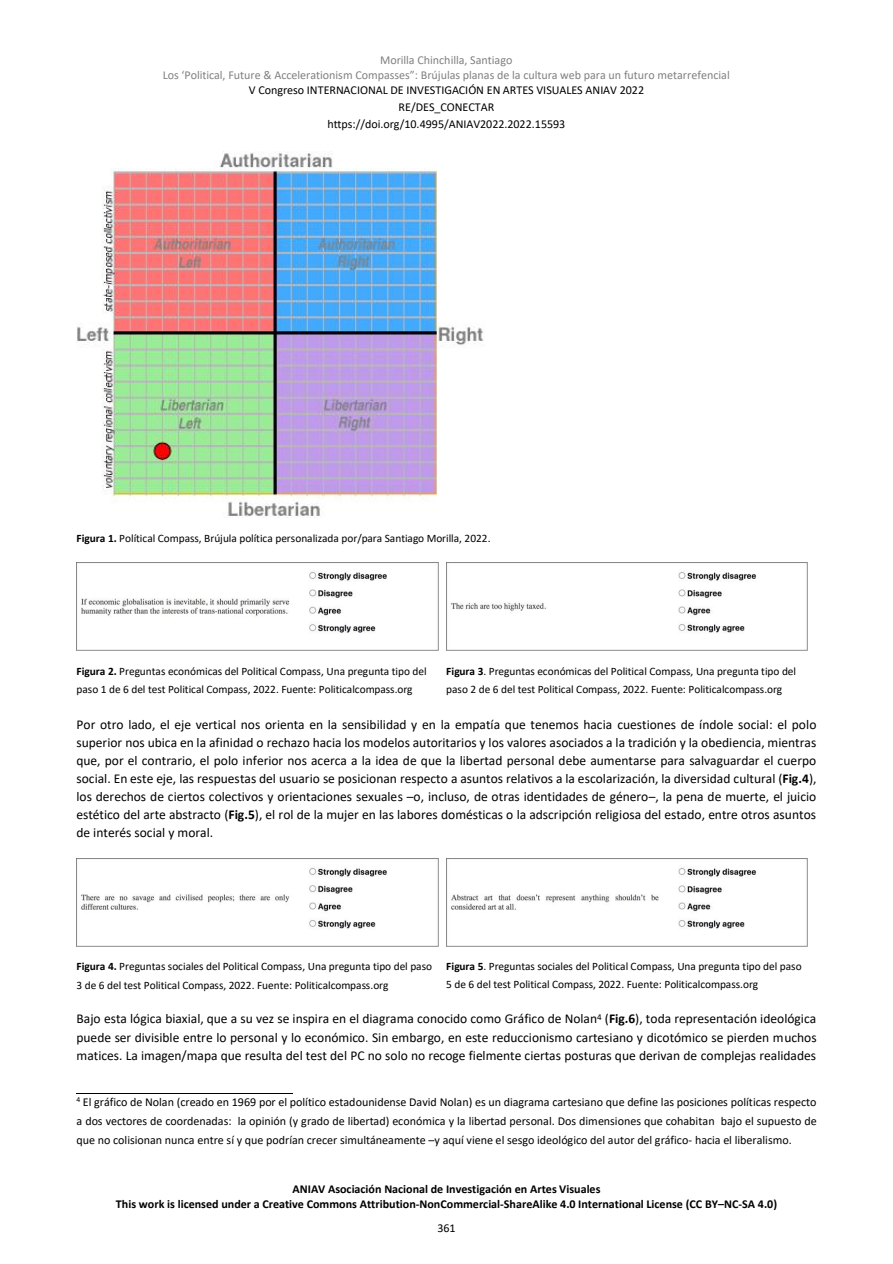
<style>
.page{position:relative;width:893px;height:1264px;background:#fff}
.page>*{position:absolute;margin:0;border:0;box-sizing:border-box;transform-origin:0 0}
.t1{font:13.5px/18px "Calibri";color:#000;text-align:justify}
.t2{font:12px/16.8px "Calibri";color:#000;text-align:center}
.t3{font:700 12px/14.9px "Calibri";color:#000;text-align:center}
.t4{font:12px/14.7px "Calibri";letter-spacing:-.005em;color:#808080;text-align:center}
.t5{font:11.4px/18.1px "Calibri";color:#000}
.s1{font-weight:700}
</style>
<div class="page">
<hr style="left:76px;top:1092px;width:216px;height:1px;background:#000">
<img style="left:77px;top:152px;width:407px;height:365px">
<img style="left:77px;top:563px;width:361px;height:87px">
<img style="left:446px;top:563px;width:361px;height:87px">
<img style="left:77px;top:858px;width:361px;height:87px">
<img style="left:446px;top:858px;width:361px;height:87px">
<p class="t4" style="left:163px;top:53px;width:568px">Morilla Chinchilla, Santiago<br>Los ‘Political, Future &amp; Accelerationism Compasses”: Brújulas planas de la cultura web para un futuro metarrefencial</p>
<p class="t2" style="left:249px;top:81px;width:397px">V Congreso INTERNACIONAL DE INVESTIGACIÓN EN ARTES VISUALES ANIAV 2022<br>RE/DES_CONECTAR<br>https://doi.org/10.4995/ANIAV2022.2022.15593</p>
<p class="t5" style="left:76px;top:529px;width:415px"><span class="s1">Figura 1.</span> Polítical Compass, Brújula política personalizada por/para Santiago Morilla, 2022.</p>
<p class="t5" style="left:76px;top:661px;width:351px"><span class="s1">Figura 2.</span> Preguntas económicas del Political Compass, Una pregunta tipo del paso 1 de 6 del test Political Compass, 2022. Fuente: Politicalcompass.org</p>
<p class="t5" style="left:446px;top:661px;width:351px"><span class="s1">Figura 3</span>. Preguntas económicas del Political Compass, Una pregunta tipo del paso 2 de 6 del test Political Compass, 2022. Fuente: Politicalcompass.org</p>
<p class="t1" style="left:76px;top:714px;width:741px">Por otro lado, el eje vertical nos orienta en la sensibilidad y en la empatía que tenemos hacia cuestiones de índole social: el polo superior nos ubica en la afinidad o rechazo hacia los modelos autoritarios y los valores asociados a la tradición y la obediencia, mientras que, por el contrario, el polo inferior nos acerca a la idea de que la libertad personal debe aumentarse para salvaguardar el cuerpo social. En este eje, las respuestas del usuario se posicionan respecto a asuntos relativos a la escolarización, la diversidad cultural (<span class="s1">Fig.4</span>), los derechos de ciertos colectivos y orientaciones sexuales –o, incluso, de otras identidades de género–, la pena de muerte, el juicio estético del arte abstracto (<span class="s1">Fig.5</span>), el rol de la mujer en las labores domésticas o la adscripción religiosa del estado, entre otros asuntos de interés social y moral.</p>
<p class="t5" style="left:446px;top:956px;width:357px"><span class="s1">Figura 5</span>. Preguntas sociales del Political Compass, Una pregunta tipo del paso</p>
<p class="t5" style="left:446px;top:974px;width:313px">5 de 6 del test Political Compass, 2022. Fuente: Politicalcompass.org</p>
<p class="t1" style="left:76px;top:1008px;width:741px">Bajo esta lógica biaxial, que a su vez se inspira en el diagrama conocido como Gráfico de Nolan<sup>4</sup> (<span class="s1">Fig.6</span>), toda representación ideológica puede ser divisible entre lo personal y lo económico. Sin embargo, en este reduccionismo cartesiano y dicotómico se pierden muchos matices. La imagen/mapa que resulta del test del PC no solo no recoge fielmente ciertas posturas que derivan de complejas realidades</p>
<h1 class="t2" style="left:76px;top:1092px;width:742px;line-height:19px;text-align:justify"><sup>4</sup> El gráfico de Nolan (creado en 1969 por el político estadounidense David Nolan) es un diagrama cartesiano que define las posiciones políticas respecto a dos vectores de coordenadas: la opinión (y grado de libertad) económica y la libertad personal. Dos dimensiones que cohabitan bajo el supuesto de que no colisionan nunca entre sí y que podrían crecer simultáneamente –y aquí viene el sesgo ideológico del autor del gráfico- hacia el liberalismo.</h1>
<h1 class="t3" style="left:116px;top:1180px;width:662px">ANIAV Asociación Nacional de Investigación en Artes Visuales<br>This work is licensed under a Creative Commons Attribution-NonCommercial-ShareAlike 4.0 International License (CC BY–NC-SA 4.0)</h1>
<p class="t2" style="left:437px;top:1218px;width:20px">361</p>
<p class="t5" style="left:76px;top:956px;width:357px"><span class="s1">Figura 4.</span> Preguntas sociales del Political Compass, Una pregunta tipo del paso</p>
<p class="t5" style="left:76px;top:975px;width:313px">3 de 6 del test Political Compass, 2022. Fuente: Politicalcompass.org</p>
</div>
